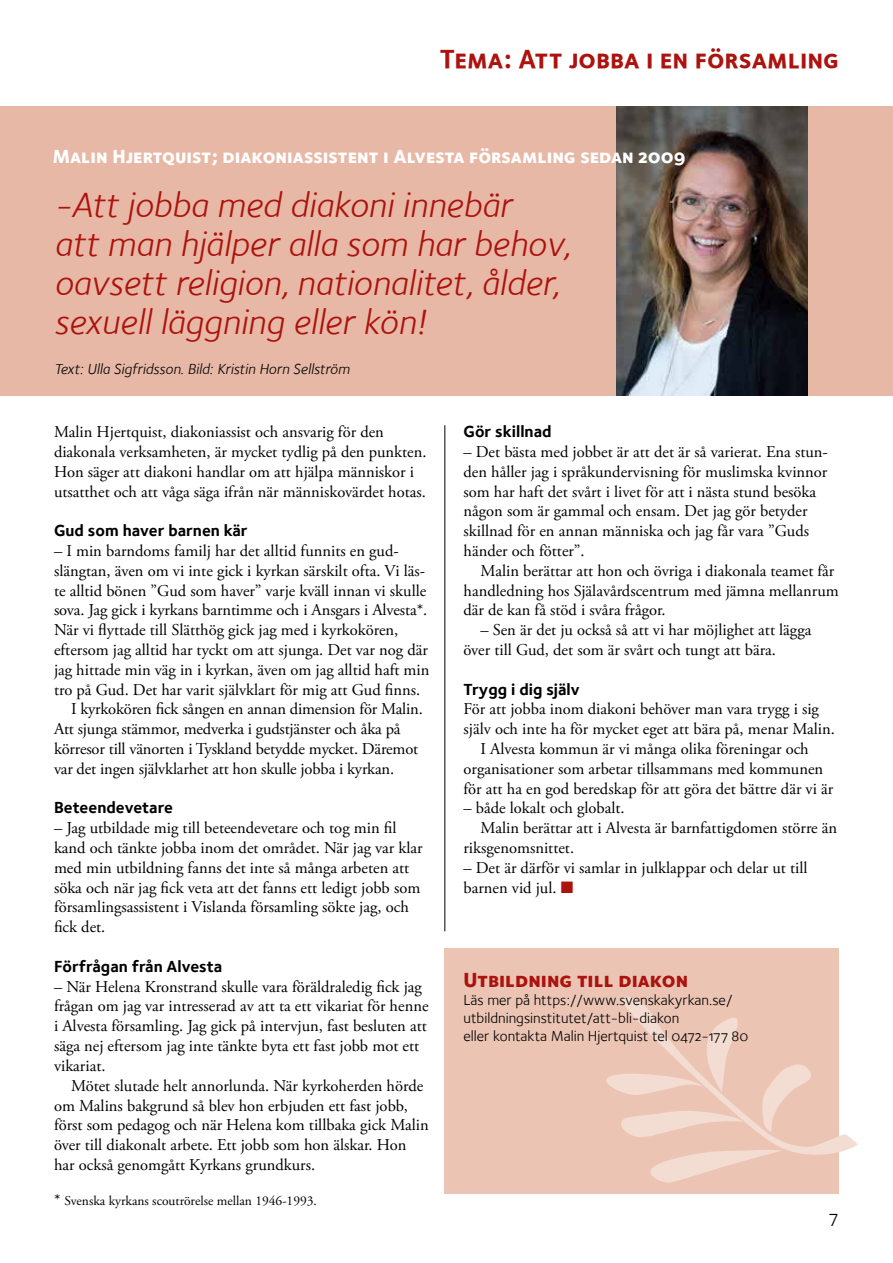
<style>
.page{position:relative;width:893px;height:1263px;background:#fff}
.page>*{position:absolute;margin:0;border:0;box-sizing:border-box;transform-origin:0 0}
.t1{font:italic 36px/39px "Foundry Sterling";color:#ac120e}
.t2{font:27px "Foundry Sterling Bold Expert";color:#ac120e}
.t3{font:21px "Foundry Sterling Extra Bld Expert";color:#ac120e}
.t4{font:19.5px "Foundry Sterling Extra Bld Expert";color:#fff}
.t5{font:18px "Foundry Sterling";color:#000}
.t6{font:16.5px/19.8px "Adobe Garamond Pro";color:#000}
.t7{font:700 16.5px "Foundry Sterling";color:#000}
.t8{font:15px/18px "Foundry Sterling Book OSF";color:#000}
.t9{font:italic 15px "Foundry Sterling";color:#000}
.t10{font:13.5px "Adobe Garamond Pro";color:#000}
.s1{font-size:16.5px}
.s2{color:#ac120e}
</style>
<div class="page">
<div style="left:0;top:106px;width:893px;height:289px;background:#e7b8a5"></div>
<hr style="left:444px;top:425px;width:1px;height:506px;background:#000">
<div style="left:444px;top:948px;width:395px;height:245px;background:#ebc4b4"></div>
<img style="left:617px;top:106px;width:191px;height:289px">
<svg style="left:606px;top:997px;width:252px;height:186px"></svg>
<h2 class="t2" style="left:440px;top:43px;width:401px">Tema: Att jobba i en församling</h2>
<p class="t4" style="left:53px;top:144px;width:634px">Malin Hjertquist; diakoniassistent i Alvesta församling sedan 2009</p>
<h1 class="t1" style="left:54px;top:185px;width:517px">-Att jobba med diakoni innebär<br>att man hjälper alla som har behov, oavsett religion, nationalitet, ålder, sexuell läggning eller kön!</h1>
<p class="t9" style="left:54px;top:360px;width:297px">Text: Ulla Sigfridsson. Bild: Kristin Horn Sellström</p>
<p class="t6" style="left:54px;top:423px;width:374px">Malin Hjertquist, diakoniassist och ansvarig för den diakonala verksamheten, är mycket tydlig på den punkten.<br>Hon säger att diakoni handlar om att hjälpa människor i utsatthet och att våga säga ifrån när människovärdet hotas.</p>
<p class="t7" style="left:54px;top:521px;width:195px">Gud som haver barnen kär</p>
<p class="t6" style="left:54px;top:541px;width:346px">– I min barndoms familj har det alltid funnits en gud-</p>
<p class="t6" style="left:54px;top:561px;width:373px">slängtan, även om vi inte gick i kyrkan särskilt ofta. Vi läs-</p>
<p class="t6" style="left:54px;top:581px;width:374px">te alltid bönen ”Gud som haver” varje kväll innan vi skulle</p>
<p class="t6" style="left:54px;top:601px;width:375px">sova. Jag gick i kyrkans barntimme och i Ansgars i Alvesta*.</p>
<p class="t6" style="left:54px;top:621px;width:346px">När vi flyttade till Slätthög gick jag med i kyrkokören,</p>
<p class="t6" style="left:54px;top:640px;width:375px">eftersom jag alltid har tyckt om att sjunga. Det var nog där</p>
<p class="t6" style="left:54px;top:660px;width:377px">jag hittade min väg in i kyrkan, även om jag alltid haft min</p>
<p class="t6" style="left:54px;top:680px;width:368px">tro på Gud. Det har varit självklart för mig att Gud finns.</p>
<p class="t6" style="left:71px;top:700px;width:353px">I kyrkokören fick sången en annan dimension för Malin.</p>
<p class="t6" style="left:54px;top:720px;width:348px">Att sjunga stämmor, medverka i gudstjänster och åka på</p>
<p class="t6" style="left:54px;top:739px;width:366px">körresor till vänorten i Tyskland betydde mycket. Däremot</p>
<p class="t6" style="left:54px;top:759px;width:342px">var det ingen självklarhet att hon skulle jobba i kyrkan.</p>
<p class="t7" style="left:54px;top:798px;width:120px">Beteendevetare</p>
<p class="t6" style="left:54px;top:819px;width:370px">– Jag utbildade mig till beteendevetare och tog min fil kand och tänkte jobba inom det området. När jag var klar med min utbildning fanns det inte så många arbeten att söka och när jag fick veta att det fanns ett ledigt jobb som församlingsassistent i Vislanda församling sökte jag, och fick det.</p>
<p class="t7" style="left:54px;top:956px;width:170px">Förfrågan från Alvesta</p>
<p class="t6" style="left:54px;top:977px;width:376px">– När Helena Kronstrand skulle vara föräldraledig fick jag frågan om jag var intresserad av att ta ett vikariat för henne i Alvesta församling. Jag gick på intervjun, fast besluten att säga nej eftersom jag inte tänkte byta ett fast jobb mot ett vikariat.</p>
<p class="t6" style="left:54px;top:1076px;width:376px;text-indent:17px">Mötet slutade helt annorlunda. När kyrkoherden hörde om Malins bakgrund så blev hon erbjuden ett fast jobb, först som pedagog och när Helena kom tillbaka gick Malin över till diakonalt arbete. Ett jobb som hon älskar. Hon har också genomgått Kyrkans grundkurs.</p>
<p class="t10" style="left:54px;top:1192px;width:265px"><span class="s1">*</span> Svenska kyrkans scoutrörelse mellan 1946-1993.</p>
<p class="t7" style="left:463px;top:422px;width:90px">Gör skillnad</p>
<p class="t6" style="left:463px;top:442px;width:366px">– Det bästa med jobbet är att det är så varierat. Ena stun&shy;den håller jag i språkundervisning för muslimska kvinnor som har haft det svårt i livet för att i nästa stund besöka någon som är gammal och ensam. Det jag gör betyder skillnad för en annan människa och jag får vara ”Guds händer och fötter”.</p>
<p class="t6" style="left:463px;top:561px;width:377px;text-indent:17px">Malin berättar att hon och övriga i diakonala teamet får handledning hos Själavårdscentrum med jämna mellanrum där de kan få stöd i svåra frågor.</p>
<p class="t6" style="left:463px;top:621px;width:349px;text-indent:17px">– Sen är det ju också så att vi har möjlighet att lägga över till Gud, det som är svårt och tungt att bära.</p>
<p class="t7" style="left:463px;top:679px;width:118px">Trygg i dig själv</p>
<p class="t6" style="left:463px;top:700px;width:357px">För att jobba inom diakoni behöver man vara trygg i sig</p>
<p class="t6" style="left:463px;top:720px;width:373px">själv och inte ha för mycket eget att bära på, menar Malin.</p>
<p class="t6" style="left:480px;top:739px;width:330px">I Alvesta kommun är vi många olika föreningar och</p>
<p class="t6" style="left:463px;top:759px;width:361px">organisationer som arbetar tillsammans med kommunen</p>
<p class="t6" style="left:463px;top:779px;width:371px">för att ha en god beredskap för att göra det bättre där vi är</p>
<p class="t6" style="left:463px;top:799px;width:163px">– både lokalt och globalt.</p>
<p class="t6" style="left:480px;top:819px;width:358px">Malin berättar att i Alvesta är barnfattigdomen större än</p>
<p class="t6" style="left:463px;top:838px;width:112px">riksgenomsnittet.</p>
<p class="t6" style="left:463px;top:858px;width:346px">– Det är därför vi samlar in julklappar och delar ut till barnen vid jul. <span class="s2">■</span></p>
<p class="t3" style="left:463px;top:967px;width:226px">Utbildning till diakon</p>
<p class="t8" style="left:463px;top:991px;width:286px">Läs mer på https://www.svenskakyrkan.se/ utbildningsinstitutet/att-bli-diakon<br>eller kontakta Malin Hjertquist tel 0472-177 80</p>
<p class="t5" style="left:828px;top:1210px;width:12px">7</p>
</div>
